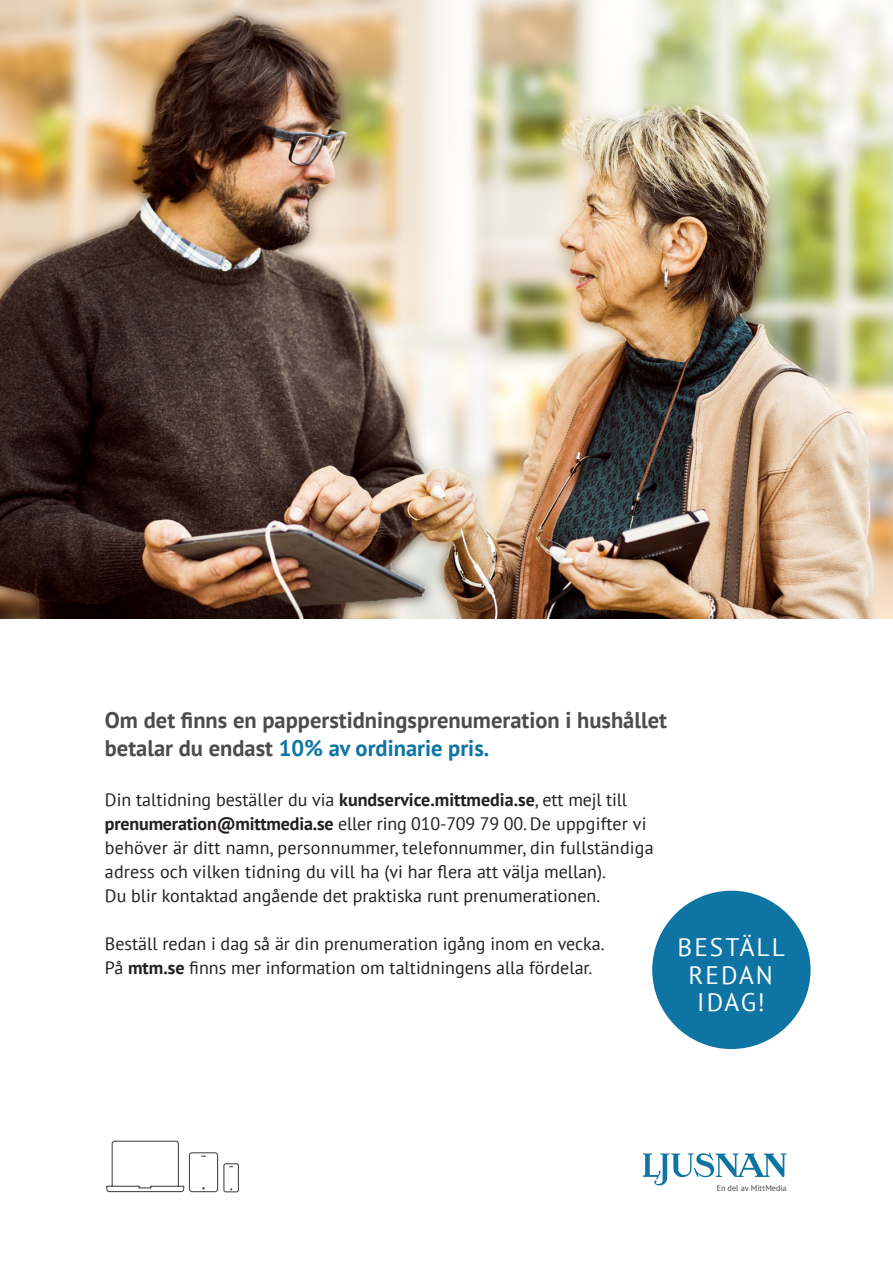
<style>
.page{position:relative;width:893px;height:1263px;background:#fff}
.page>*{position:absolute;margin:0;border:0;box-sizing:border-box;transform-origin:0 0}
.t1{font:25.35px/27.5px "PT Sans";letter-spacing:.08em;color:#fff;text-align:center}
.t2{font:700 22.5px/28.3px "PT Sans";color:#4b4c4d}
.t3{font:18px/24px "PT Sans";color:#231f20}
.t4{font:8.4px "PT Sans";letter-spacing:-.005em;color:#4b4c4d}
.s1{color:#0e74a4}
.s2{font-weight:700}
</style>
<div class="page">
<svg style="left:106px;top:1140px;width:133px;height:53px"></svg>
<svg style="left:643px;top:1153px;width:144px;height:32px"></svg>
<img style="left:0;top:0;width:893px;height:619px">
<div style="left:652px;top:891px;width:158px;height:158px;background:#0e74a4;border-radius:50%"></div>
<p class="t2" style="left:105px;top:705px;width:564px">Om det finns en papperstidningsprenumeration i hushållet betalar du endast <span class="s1">10% av ordinarie pris.</span></p>
<p class="t3" style="left:105px;top:787px;width:550px">Din taltidning beställer du via <span class="s2">kundservice.mittmedia.se</span>, ett mejl till <span class="s2">prenumeration@mittmedia.se</span> eller ring 010-709 79 00. De uppgifter vi behöver är ditt namn, personnummer, telefonnummer, din fullständiga adress och vilken tidning du vill ha (vi har flera att välja mellan).<br>Du blir kontaktad angående det praktiska runt prenumerationen.</p>
<p class="t3" style="left:105px;top:931px;width:501px">Beställ redan i dag så är din prenumeration igång inom en vecka.<br>På <span class="s2">mtm.se</span> finns mer information om taltidningens alla fördelar.</p>
<h1 class="t1" style="left:677px;top:933px;width:109px">BESTÄLL<br>REDAN<br>IDAG!</h1>
<p class="t4" style="left:717px;top:1183px;width:71px">En del av MittMedia</p>
</div>
